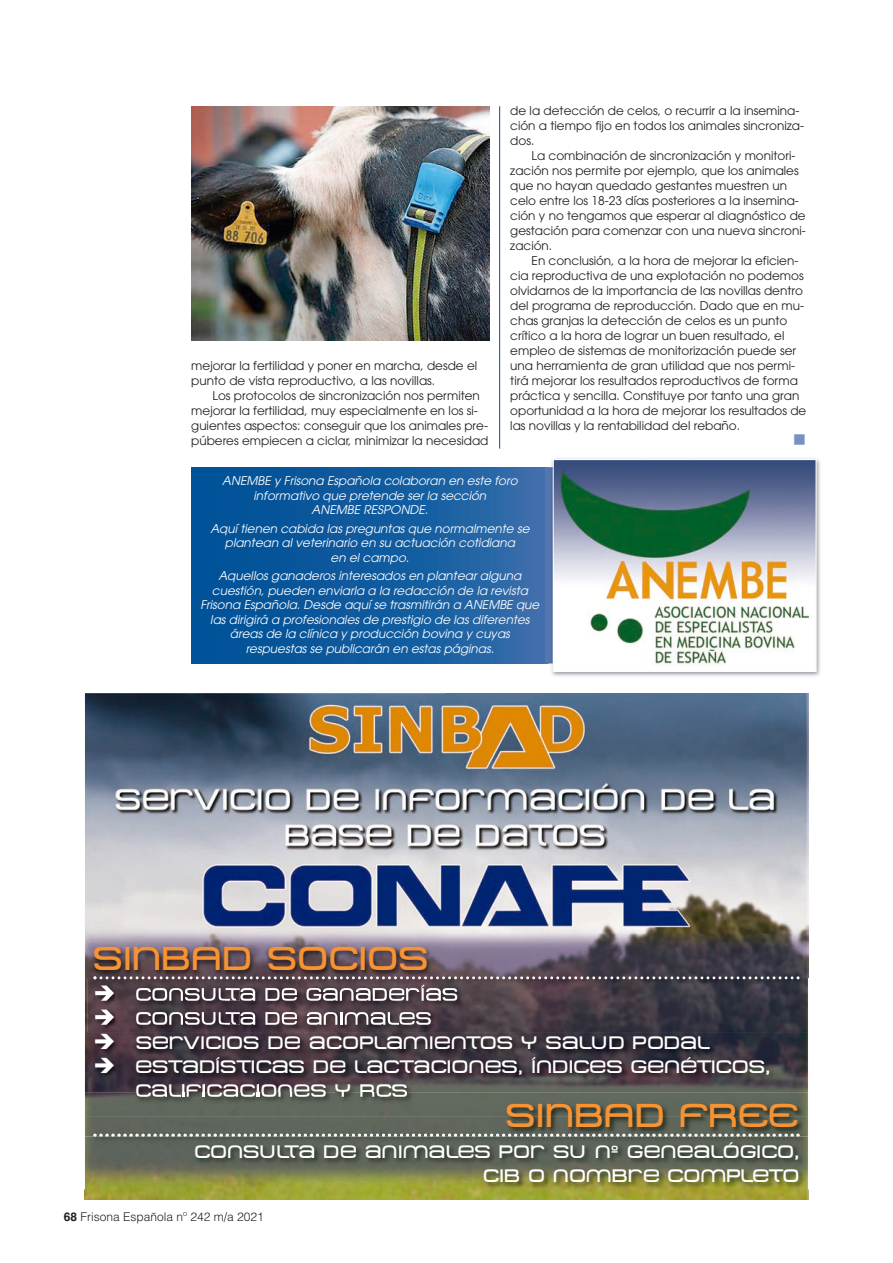
<style>
.page{position:relative;width:893px;height:1263px;background:#fff}
.page>*{position:absolute;margin:0;border:0;box-sizing:border-box;transform-origin:0 0}
.t1{font:33px "Metro DF";color:#f79332}
.t2{font:18px/24px "Metro DF";color:#fff}
.t3{font:18px "Wingdings";color:#7891c2}
.t4{font:12px/15px "Avant Garde";color:#231f20}
.t5{font:italic 12px/14.4px "Avant Garde";color:#fff;text-align:center}
.t6{font:300 12px "Helvetica";color:#231f20}
.s1{font-weight:700}
</style>
<div class="page">
<svg style="left:191px;top:468px;width:355px;height:195px;background:#145c9f"></svg>
<img style="left:546px;top:458px;width:275px;height:219px">
<img style="left:546px;top:468px;width:7px;height:195px">
<img style="left:555px;top:461px;width:259px;height:209px">
<div style="left:553px;top:459px;width:263px;height:213px;border:1px solid #fff"></div>
<img style="left:85px;top:693px;width:361px;height:285px">
<img style="left:446px;top:693px;width:362px;height:242px">
<img style="left:85px;top:978px;width:723px;height:114px">
<img style="left:136px;top:1084px;width:31px;height:8px">
<img style="left:187px;top:1084px;width:14px;height:8px">
<img style="left:207px;top:1084px;width:31px;height:8px">
<img style="left:240px;top:1084px;width:15px;height:8px">
<img style="left:262px;top:1084px;width:14px;height:8px">
<img style="left:278px;top:1084px;width:14px;height:8px">
<img style="left:294px;top:1084px;width:15px;height:8px">
<img style="left:311px;top:1084px;width:15px;height:8px">
<img style="left:335px;top:1084px;width:15px;height:8px">
<img style="left:360px;top:1084px;width:14px;height:8px">
<img style="left:376px;top:1084px;width:31px;height:8px">
<img style="left:85px;top:1092px;width:723px;height:44px">
<img style="left:85px;top:1116px;width:136px;height:20px">
<img style="left:96px;top:1096px;width:32px;height:1px">
<img style="left:152px;top:1092px;width:15px;height:4px">
<svg style="left:169px;top:1084px;width:15px;height:12px"></svg>
<img style="left:187px;top:1092px;width:14px;height:4px">
<svg style="left:203px;top:1084px;width:2px;height:12px"></svg>
<img style="left:223px;top:1092px;width:15px;height:4px">
<img style="left:240px;top:1092px;width:15px;height:4px">
<svg style="left:257px;top:1084px;width:2px;height:12px"></svg>
<img style="left:262px;top:1092px;width:14px;height:4px">
<img style="left:278px;top:1092px;width:14px;height:4px">
<img style="left:294px;top:1092px;width:15px;height:4px">
<img style="left:311px;top:1092px;width:15px;height:4px">
<img style="left:335px;top:1092px;width:15px;height:4px">
<img style="left:360px;top:1092px;width:14px;height:4px">
<img style="left:392px;top:1092px;width:15px;height:4px">
<img style="left:87px;top:935px;width:722px;height:97px">
<img style="left:95px;top:985px;width:19px;height:15px">
<img style="left:136px;top:988px;width:16px;height:12px">
<img style="left:152px;top:988px;width:15px;height:12px">
<img style="left:169px;top:988px;width:14px;height:12px">
<img style="left:185px;top:988px;width:15px;height:12px">
<img style="left:230px;top:988px;width:10px;height:12px">
<svg style="left:202px;top:988px;width:28px;height:12px"></svg>
<img style="left:240px;top:988px;width:15px;height:12px">
<img style="left:265px;top:988px;width:14px;height:12px">
<img style="left:282px;top:988px;width:15px;height:12px">
<img style="left:306px;top:988px;width:15px;height:12px">
<img style="left:323px;top:988px;width:15px;height:12px">
<svg style="left:340px;top:988px;width:13px;height:12px"></svg>
<img style="left:356px;top:988px;width:14px;height:12px">
<img style="left:373px;top:988px;width:14px;height:12px">
<img style="left:389px;top:988px;width:15px;height:12px">
<svg style="left:406px;top:988px;width:13px;height:12px"></svg>
<img style="left:421px;top:984px;width:4px;height:16px">
<img style="left:426px;top:988px;width:16px;height:12px">
<img style="left:442px;top:988px;width:15px;height:12px">
<img style="left:95px;top:1009px;width:19px;height:15px">
<img style="left:136px;top:1012px;width:16px;height:12px">
<img style="left:152px;top:1012px;width:15px;height:12px">
<img style="left:169px;top:1012px;width:14px;height:12px">
<img style="left:185px;top:1012px;width:15px;height:12px">
<img style="left:230px;top:1012px;width:10px;height:12px">
<svg style="left:202px;top:1012px;width:28px;height:12px"></svg>
<img style="left:240px;top:1012px;width:15px;height:12px">
<img style="left:265px;top:1012px;width:14px;height:12px">
<img style="left:282px;top:1012px;width:15px;height:12px">
<img style="left:307px;top:1012px;width:14px;height:12px">
<svg style="left:324px;top:1012px;width:18px;height:12px"></svg>
<img style="left:345px;top:1012px;width:23px;height:12px">
<img style="left:371px;top:1012px;width:14px;height:12px">
<svg style="left:388px;top:1012px;width:11px;height:12px"></svg>
<img style="left:399px;top:1012px;width:17px;height:12px">
<img style="left:416px;top:1012px;width:15px;height:12px">
<svg style="left:93px;top:976px;width:706px;height:3px"></svg>
<img style="left:84px;top:1136px;width:725px;height:64px">
<img style="left:85px;top:1189px;width:723px;height:10px">
<svg style="left:93px;top:1133px;width:706px;height:4px"></svg>
<img style="left:191px;top:106px;width:298px;height:234px">
<hr style="left:499px;top:106px;width:1px;height:342px;background:#015399">
<p class="t4" style="left:510px;top:104px;width:295px">de la detección de celos, o recurrir a la insemina&shy;ción a tiempo fijo en todos los animales sincroniza&shy;dos.</p>
<p class="t4" style="left:510px;top:149px;width:297px;text-indent:21px">La combinación de sincronización y monitori&shy;zación nos permite por ejemplo, que los animales que no hayan quedado gestantes muestren un celo entre los 18-23 días posteriores a la insemina&shy;ción y no tengamos que esperar al diagnóstico de gestación para comenzar con una nueva sincroni&shy;zación.</p>
<p class="t4" style="left:510px;top:254px;width:298px;text-indent:21px">En conclusión, a la hora de mejorar la eficien&shy;cia reproductiva de una explotación no podemos olvidarnos de la importancia de las novillas dentro del programa de reproducción. Dado que en mu&shy;chas granjas la detección de celos es un punto crítico a la hora de lograr un buen resultado, el empleo de sistemas de monitorización puede ser una herramienta de gran utilidad que nos permi&shy;tirá mejorar los resultados reproductivos de forma práctica y sencilla. Constituye por tanto una gran oportunidad a la hora de mejorar los resultados de las novillas y la rentabilidad del rebaño.</p>
<h2 class="t3" style="left:793px;top:429px;width:15px">■</h2>
<p class="t4" style="left:191px;top:359px;width:287px">mejorar la fertilidad y poner en marcha, desde el punto de vista reproductivo, a las novillas.</p>
<p class="t4" style="left:191px;top:389px;width:299px;text-indent:21px">Los protocolos de sincronización nos permiten mejorar la fertilidad, muy especialmente en los si&shy;guientes aspectos: conseguir que los animales pre&shy;púberes empiecen a ciclar, minimizar la necesidad</p>
<p class="t5" style="left:222px;top:474px;width:297px">ANEMBE y Frisona Española colaboran en este foro informativo que pretende ser la sección<br>ANEMBE RESPONDE.</p>
<p class="t5" style="left:210px;top:522px;width:321px">Aquí tienen cabida las preguntas que normalmente se plantean al veterinario en su actuación cotidiana<br>en el campo.</p>
<p class="t5" style="left:200px;top:570px;width:340px">Aquellos ganaderos interesados en plantear alguna cuestión, pueden enviarla a la redacción de la revista Frisona Española. Desde aquí se trasmitirán a ANEMBE que las dirigirá a profesionales de prestigio de las diferentes áreas de la clínica y producción bovina y cuyas respuestas se publicarán en estas páginas.</p>
<h1 class="t1" style="left:93px;top:940px;width:337px">SINBAD SOCIOS</h1>
<h2 class="t2" style="left:93px;top:1030px;width:618px">➔ SERVICIOS DE ACOPLAMIENTOS Y SALUD PODAL</h2>
<h2 class="t2" style="left:136px;top:1054px;width:636px;text-indent:-43px">➔ ESTADÍSTICAS DE LACTACIONES, ÍNDICES GENÉTICOS,<br>CALIFICACIONES Y RCS</h2>
<h1 class="t1" style="left:506px;top:1097px;width:295px">SINBAD FREE</h1>
<h2 class="t2" style="left:195px;top:1140px;width:606px;text-align:right">CONSULTA DE ANIMALES POR SU Nº GENEALÓGICO,<br>CIB O NOMBRE COMPLETO</h2>
<p class="t6" style="left:64px;top:1206px;width:202px"><span class="s1">68</span> Frisona Española nº 242 m/a 2021</p>
</div>
